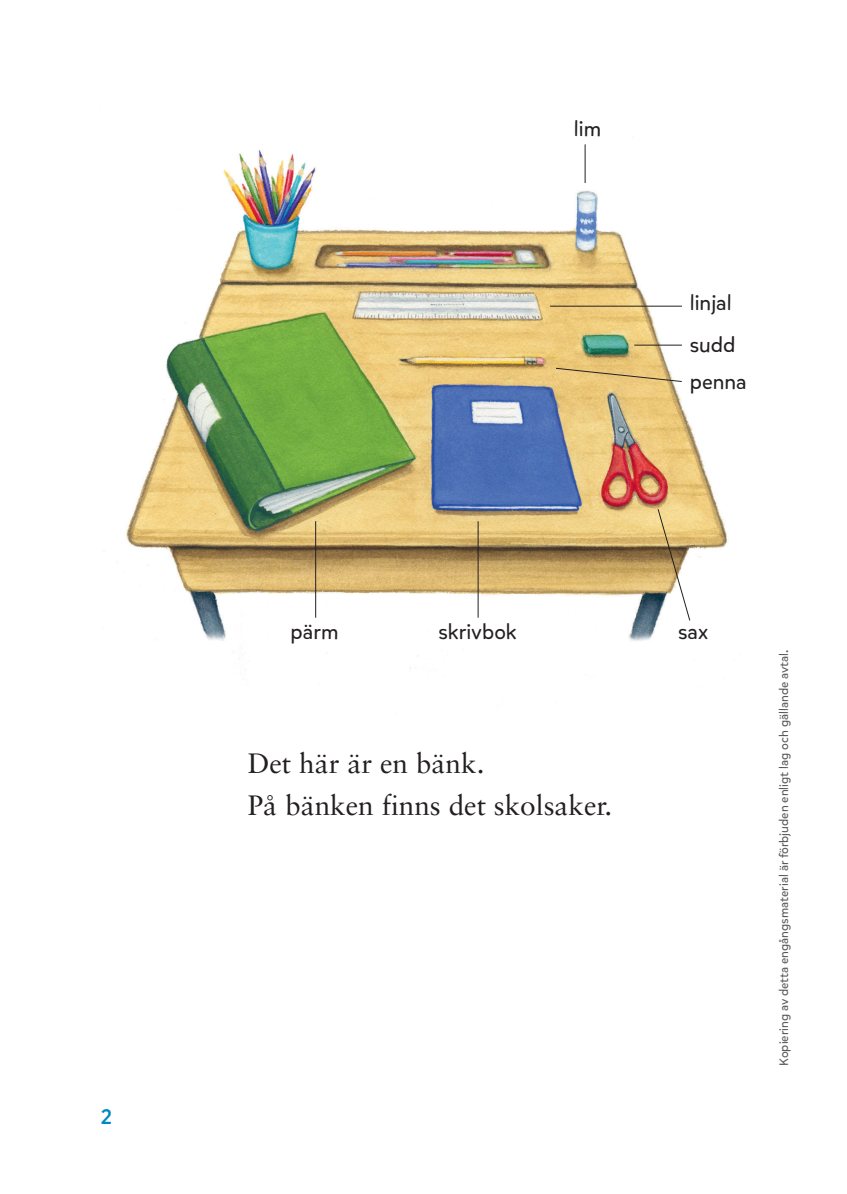
<style>
.page{position:relative;width:847px;height:1194px;background:#fff}
.page>*{position:absolute;margin:0;border:0;box-sizing:border-box;transform-origin:0 0}
.t1{font:28px/42px "Sabon LT Std";color:#231f20}
.t2{font:21px/42px "Mikado";color:#231f20}
.t3{font:500 21px "Gotham Narrow";color:#0088c4}
.t4{font:12.25px "Mikado";color:#57585a}
</style>
<div class="page">
<img style="left:126px;top:144px;width:603px;height:536px">
<hr style="left:584px;top:144px;width:1px;height:39px;background:#231f20">
<hr style="left:550px;top:306px;width:131px;height:1px;background:#231f20">
<hr style="left:634px;top:345px;width:47px;height:1px;background:#231f20">
<svg style="left:555px;top:367px;width:127px;height:15px;background:#dec080"></svg>
<hr style="left:477px;top:521px;width:1px;height:96px;background:#231f20">
<hr style="left:315px;top:521px;width:1px;height:96px;background:#231f20">
<svg style="left:656px;top:508px;width:34px;height:113px"></svg>
<h2 class="t3" style="left:101px;top:1103px;width:13px">2</h2>
<h2 class="t2" style="left:573px;top:108px;width:29px">lim</h2>
<h2 class="t2" style="left:689px;top:282px;width:47px">linjal sudd</h2>
<h2 class="t2" style="left:689px;top:361px;width:58px">penna</h2>
<h2 class="t2" style="left:290px;top:610px;width:49px">pärm</h2>
<h2 class="t2" style="left:438px;top:610px;width:80px">skrivbok</h2>
<h2 class="t2" style="left:677px;top:610px;width:32px">sax</h2>
<h1 class="t1" style="left:247px;top:742px;width:366px">Det här är en bänk.<br>På bänken finns det skolsaker.</h1>
<p class="t4" style="left:776px;top:1065px;width:417px;rotate:-90deg">Kopiering av detta engångsmaterial är förbjuden enligt lag och gällande avtal.</p>
</div>
